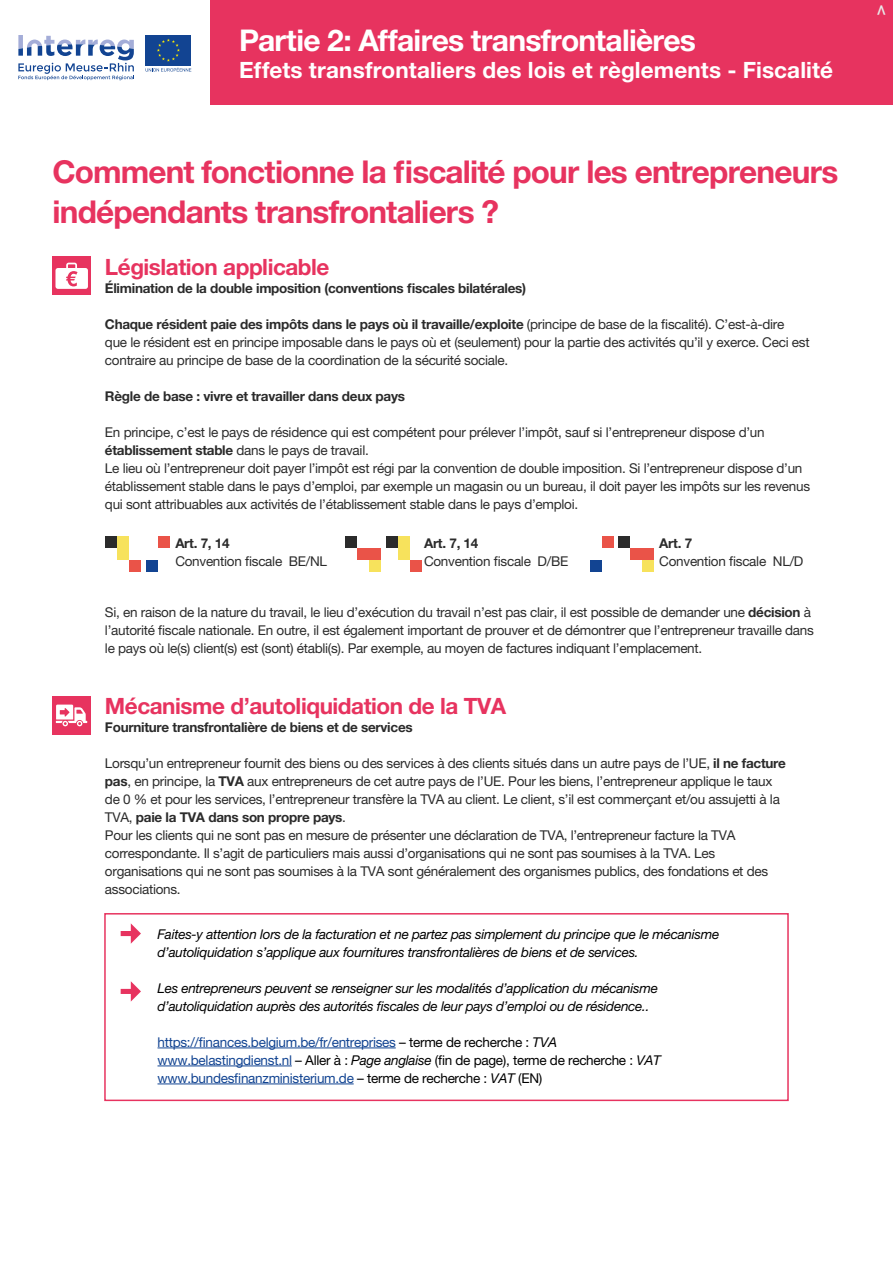
<style>
.page{position:relative;width:893px;height:1263px;background:#fff}
.page>*{position:absolute;margin:0;border:0;box-sizing:border-box;transform-origin:0 0}
.t1{font:31.5px/40.5px "Helvetica Neue LT 75 Bd";letter-spacing:-.025em;color:#e7335f}
.t2{font:30px "Helvetica Neue LT 75 Bd";letter-spacing:-.025em;color:#fff}
.t3{font:24px "Arial Narrow";color:#e9e9e9}
.t4{font:22.5px "Helvetica Neue LT 75 Bd";letter-spacing:-.02em;color:#e7335f}
.t5{font:22.5px "Helvetica Neue LT 75 Bd";letter-spacing:.005em;color:#fff}
.t6{font:13.5px/18px "Helvetica Neue LT 55 Rm";letter-spacing:-.02em;color:#2b2b2b}
.t7{font:13.5px/18px "Helvetica Neue LT 56 It";letter-spacing:-.02em;color:#000}
.t8{font:13.5px "Helvetica Neue LT 75 Bd";letter-spacing:-.02em;color:#2b2b2b}
.t9{font:13.5px "Helvetica Neue LT 55 Rm";letter-spacing:-.02em;color:#124492}
.t10{font:13.5px "Helvetica Neue LT 55 Rm";letter-spacing:-.02em;color:#000}
.s1{font-family:"Helvetica Neue LT 75 Bd"}
.s2{color:#000}
.s3{font-family:"Helvetica Neue LT 56 It";color:#000}
.s4{color:#124492}
.s5{font-family:"Helvetica Neue LT 56 It"}
</style>
<div class="page">
<div style="left:210px;top:0;width:683px;height:105px;background:#e7335f"></div>
<div style="left:52px;top:257px;width:39px;height:38px;background:#e7335f"></div>
<svg style="left:55px;top:263px;width:33px;height:26px"></svg>
<div style="left:52px;top:696px;width:39px;height:38px;background:#e7335f"></div>
<div style="left:104px;top:913px;width:685px;height:188px;border:2px solid #e7335f"></div>
<hr style="left:158px;top:1047px;width:238px;height:1px;background:#124492">
<hr style="left:158px;top:1065px;width:134px;height:1px;background:#124492">
<hr style="left:158px;top:1083px;width:196px;height:1px;background:#124492">
<div style="left:158px;top:536px;width:12px;height:11px;background:#ea5348"></div>
<div style="left:146px;top:559px;width:12px;height:12px;background:#124492"></div>
<div style="left:129px;top:559px;width:12px;height:12px;background:#ea5348"></div>
<div style="left:117px;top:536px;width:12px;height:23px;background:#f7e25c"></div>
<div style="left:105px;top:536px;width:12px;height:11px;background:#2b2b2b"></div>
<div style="left:345px;top:536px;width:12px;height:11px;background:#2b2b2b"></div>
<div style="left:369px;top:559px;width:12px;height:12px;background:#f7e25c"></div>
<div style="left:357px;top:548px;width:24px;height:11px;background:#ea5348"></div>
<div style="left:410px;top:559px;width:12px;height:12px;background:#ea5348"></div>
<div style="left:398px;top:536px;width:12px;height:23px;background:#f7e25c"></div>
<div style="left:386px;top:536px;width:12px;height:11px;background:#2b2b2b"></div>
<div style="left:618px;top:536px;width:12px;height:11px;background:#2b2b2b"></div>
<div style="left:642px;top:559px;width:12px;height:12px;background:#f7e25c"></div>
<div style="left:630px;top:548px;width:24px;height:11px;background:#ea5348"></div>
<div style="left:602px;top:536px;width:12px;height:11px;background:#ea5348"></div>
<div style="left:590px;top:559px;width:12px;height:12px;background:#124492"></div>
<svg style="left:121px;top:923px;width:20px;height:21px"></svg>
<svg style="left:121px;top:981px;width:20px;height:20px"></svg>
<svg style="left:56px;top:705px;width:31px;height:21px"></svg>
<div style="left:145px;top:35px;width:46px;height:31px;background:#124492"></div>
<svg style="left:157px;top:39px;width:23px;height:23px"></svg>
<svg style="left:146px;top:68px;width:45px;height:4px"></svg>
<svg style="left:18px;top:35px;width:116px;height:45px"></svg>
<p class="t2" style="left:239px;top:21px;width:458px">Partie 2: Affaires transfrontalières</p>
<p class="t5" style="left:239px;top:56px;width:595px">Effets transfrontaliers des lois et règlements - Fiscalité</p>
<p class="t1" style="left:52px;top:150px;width:787px">Comment fonctionne la fiscalité pour les entrepreneurs indépendants transfrontaliers ?</p>
<p class="t4" style="left:105px;top:252px;width:226px">Législation applicable</p>
<p class="t8" style="left:105px;top:279px;width:423px">Élimination de la double imposition (conventions fiscales bilatérales)</p>
<p class="t6" style="left:105px;top:314px;width:706px"><span class="s1">Chaque résident paie des impôts dans le pays où il travaille/exploite</span> (principe de base de la fiscalité). C’est-à-dire que le résident est en principe imposable dans le pays où et (seulement) pour la partie des activités qu’il y exerce. Ceci est contraire au principe de base de la coordination de la sécurité sociale.</p>
<p class="t8" style="left:105px;top:387px;width:302px">Règle de base : vivre et travailler dans deux pays</p>
<p class="t6" style="left:105px;top:422px;width:661px">En principe, c’est le pays de résidence qui est compétent pour prélever l’impôt, sauf si l’entrepreneur dispose d’un <span class="s1">établissement stable</span> dans le pays de travail.</p>
<p class="t6" style="left:105px;top:458px;width:707px">Le lieu où l’entrepreneur doit payer l’impôt est régi par la convention de double imposition. Si l’entrepreneur dispose d’un établissement stable dans le pays d’emploi, par exemple un magasin ou un bureau, il doit payer les impôts sur les revenus qui sont attribuables aux activités de l’établissement stable dans le pays d’emploi.</p>
<p class="t8" style="left:175px;top:535px;width:56px">Art. 7, 14</p>
<p class="t6" style="left:175px;top:552px;width:153px">Convention fiscale BE/NL</p>
<p class="t8" style="left:424px;top:535px;width:56px">Art. 7, 14</p>
<p class="t6" style="left:424px;top:552px;width:146px">Convention fiscale D/BE</p>
<p class="t8" style="left:659px;top:535px;width:34px">Art. 7</p>
<p class="t6" style="left:659px;top:552px;width:146px">Convention fiscale NL/D</p>
<p class="t6" style="left:105px;top:602px;width:710px">Si, en raison de la nature du travail, le lieu d’exécution du travail n’est pas clair, il est possible de demander une <span class="s1">décision</span> à l’autorité fiscale nationale. En outre, il est également important de prouver et de démontrer que l’entrepreneur travaille dans le pays où le(s) client(s) est (sont) établi(s). Par exemple, au moyen de factures indiquant l’emplacement.</p>
<p class="t4" style="left:105px;top:692px;width:403px">Mécanisme d’autoliquidation de la TVA</p>
<p class="t8" style="left:105px;top:719px;width:309px">Fourniture transfrontalière de biens et de services</p>
<p class="t6" style="left:105px;top:754px;width:683px">Lorsqu’un entrepreneur fournit des biens ou des services à des clients situés dans un autre pays de l’UE, <span class="s1">il ne facture pas</span>, en principe, la <span class="s1">TVA</span> aux entrepreneurs de cet autre pays de l’UE. Pour les biens, l’entrepreneur applique le taux de 0 % et pour les services, l’entrepreneur transfère la TVA au client. Le client, s’il est commerçant et/ou assujetti à la TVA, <span class="s1">paie la TVA dans son propre pays</span>.</p>
<p class="t6" style="left:105px;top:826px;width:665px">Pour les clients qui ne sont pas en mesure de présenter une déclaration de TVA, l’entrepreneur facture la TVA correspondante. Il s’agit de particuliers mais aussi d’organisations qui ne sont pas soumises à la TVA. Les organisations qui ne sont pas soumises à la TVA sont généralement des organismes publics, des fondations et des associations.</p>
<p class="t7" style="left:158px;top:925px;width:563px">Faites-y attention lors de la facturation et ne partez pas simplement du principe que le mécanisme d’autoliquidation s’applique aux fournitures transfrontalières de biens et de services.</p>
<p class="t7" style="left:158px;top:979px;width:502px">Les entrepreneurs peuvent se renseigner sur les modalités d’application du mécanisme d’autoliquidation auprès des autorités fiscales de leur pays d’emploi ou de résidence..</p>
<p class="t9" style="left:158px;top:1034px;width:401px">https://finances.belgium.be/fr/entreprises <span class="s2">– terme de recherche :</span> <span class="s3">TVA</span></p>
<p class="t10" style="left:158px;top:1052px;width:505px"><span class="s4">www.belastingdienst.nl</span> – Aller à : <span class="s5">Page anglaise</span> (fin de page), terme de recherche : <span class="s5">VAT</span></p>
<p class="t9" style="left:158px;top:1070px;width:386px">www.bundesfinanzministerium.de <span class="s2">– terme de recherche :</span> <span class="s3">VAT</span> <span class="s2">(EN)</span></p>
<h3 class="t3" style="left:877px;top:-3px;width:11px">^</h3>
</div>
